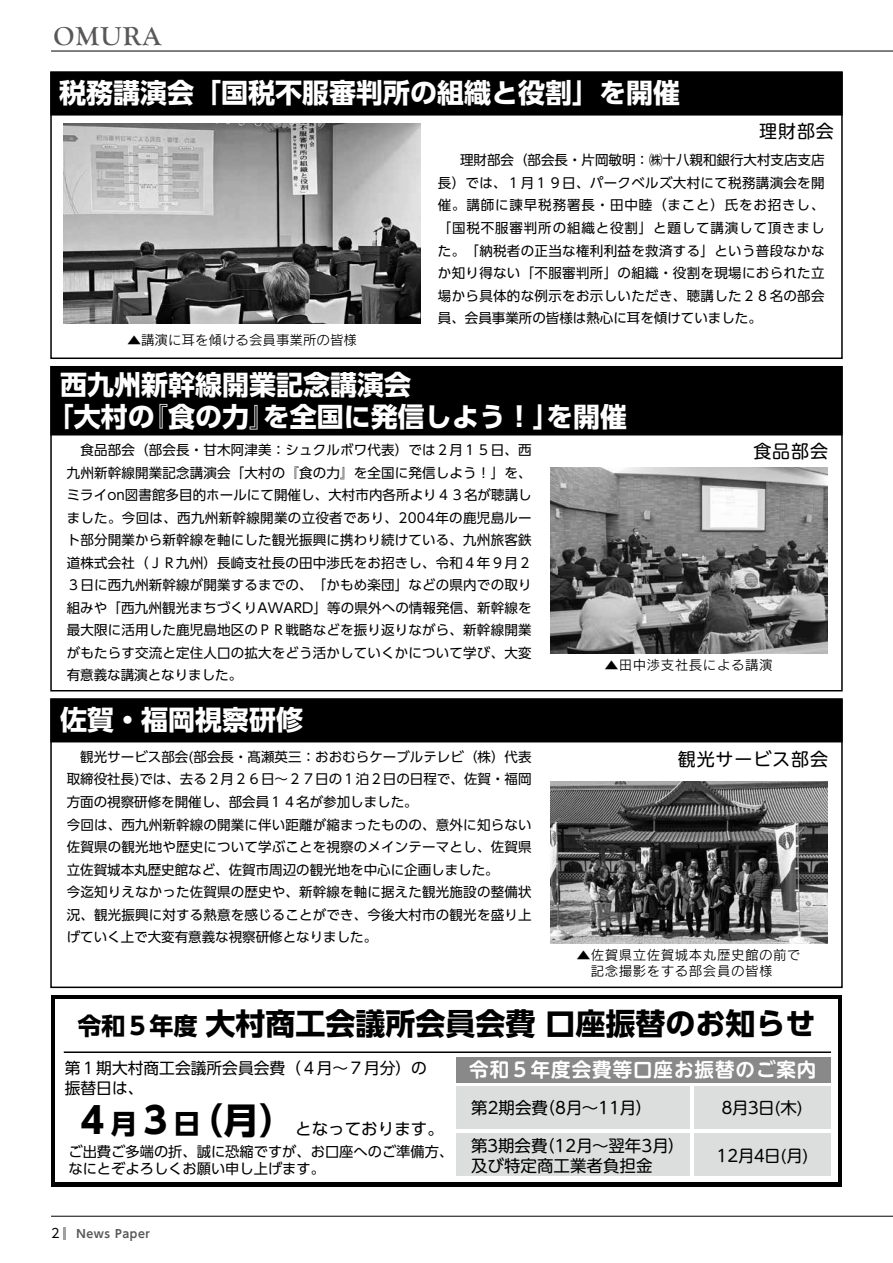
<style>
.page{position:relative;width:893px;height:1263px;background:#fff}
.page>*{position:absolute;margin:0;border:0;box-sizing:border-box;transform-origin:0 0}
.t1{font:700 30px "UD Shin Go Pro";color:#000}
.t2{font:700 27px/32.4px "UD Shin Go Pro";color:#fff}
.t3{font:700 27px "Goudy Old Style T";letter-spacing:.04em;color:#595757}
.t4{font:700 19.5px "UD Shin M Go Pro De";letter-spacing:.05em;color:#fff}
.t5{font:18px "UD Shin M Go Pro";letter-spacing:.05em;color:#000}
.t6{font:16.5px/19.5px "UD Shin M Go Pro";color:#000}
.t7{font:16.5px "UD Shin Go Pro";color:#000}
.t8{font:15.75px/19.5px "UD Shin Go Pro";color:#000}
.t9{font:14.25px/17.1px "UD Shin Go Pro";color:#000}
.t10{font:13.5px/22.5px "UD Shin Go Pro";letter-spacing:.015em;color:#000;text-align:justify}
.t11{font:13.5px/16.2px "Rodin Pro M";letter-spacing:.035em;color:#000}
.t12{font:13.5px "Rodin Pro M";color:#000}
.t13{font:12.75px "UD Shin Go Pro";color:#000}
.t14{font:700 11.25px "UD Shin Go Pro De";letter-spacing:.05em;color:#595757}
.s1{font-size:24px}
.s2{font-weight:700;font-size:36px}
.s3{font-weight:700;font-size:27px}
</style>
<div class="page">
<hr style="left:51px;top:1216px;width:842px;height:1px;background:#000">
<hr style="left:51px;top:51px;width:842px;height:1px;background:#000">
<svg style="left:64px;top:1227px;width:2px;height:12px"></svg>
<div style="left:51px;top:72px;width:791px;height:43px;background:#000"></div>
<div style="left:50px;top:72px;width:793px;height:44px;border:2px solid #000"></div>
<div style="left:50px;top:72px;width:793px;height:287px;border:2px solid #000"></div>
<div style="left:51px;top:367px;width:791px;height:68px;background:#000"></div>
<div style="left:50px;top:366px;width:793px;height:325px;border:2px solid #000"></div>
<img style="left:64px;top:123px;width:357px;height:200px">
<img style="left:551px;top:467px;width:276px;height:187px">
<img style="left:551px;top:782px;width:276px;height:161px">
<div style="left:51px;top:699px;width:791px;height:43px;background:#000"></div>
<div style="left:50px;top:698px;width:793px;height:290px;border:2px solid #000"></div>
<div style="left:51px;top:995px;width:791px;height:191px;background:#000"></div>
<div style="left:55px;top:999px;width:783px;height:183px;background:#fff"></div>
<div style="left:456px;top:1057px;width:374px;height:25px;background:#898989"></div>
<div style="left:694px;top:1086px;width:136px;height:43px;background:#dcdddd"></div>
<div style="left:694px;top:1133px;width:136px;height:43px;background:#dcdddd"></div>
<div style="left:456px;top:1086px;width:234px;height:43px;background:#dcdddd"></div>
<div style="left:456px;top:1133px;width:234px;height:43px;background:#dcdddd"></div>
<hr style="left:64px;top:1051px;width:767px;height:2px;background:#000">
<h2 class="t3" style="left:53px;top:21px;width:109px">OMURA</h2>
<h2 class="t2" style="left:59px;top:75px;width:622px">税務講演会「国税不服審判所の組織と役割」を開催</h2>
<h3 class="t5" style="left:759px;top:116px;width:76px">理財部会</h3>
<p class="t12" style="left:128px;top:331px;width:231px">▲講演に耳を傾ける会員事業所の皆様</p>
<p class="t10" style="left:438px;top:149px;width:388px;text-indent:22px">理財部会（部会長・片岡敏明：㈱十八親和銀行大村支店支店長）では、１月１９日、パークベルズ大村にて税務講演会を開催。講師に諫早税務署長・田中睦（まこと）氏をお招きし、「国税不服審判所の組織と役割」と題して講演して頂きました。「納税者の正当な権利利益を救済する」という普段なかなか知り得ない「不服審判所」の組織・役割を現場におられた立場から具体的な例示をお示しいただき、聴講した２８名の部会員、会員事業所の皆様は熱心に耳を傾けていました。</p>
<h2 class="t2" style="left:47px;top:367px;width:582px;text-indent:14px">西九州新幹線開業記念講演会<br>「大村の『食の力』を全国に発信しよう！」を開催</h2>
<p class="t10" style="left:67px;top:438px;width:467px">　食品部会（部会長・甘木阿津美：シュクルボワ代表）では２月１５日、西九州新幹線開業記念講演会「大村の『食の力』を全国に発信しよう！」を、ミライon図書館多目的ホールにて開催し、大村市内各所より４３名が聴講しました。今回は、西九州新幹線開業の立役者であり、2004年の鹿児島ルート部分開業から新幹線を軸にした観光振興に携わり続けている、九州旅客鉄道株式会社（ＪＲ九州）長崎支社長の田中渉氏をお招きし、令和４年９月２<br>３日に西九州新幹線が開業するまでの、「かもめ楽団」などの県内での取り組みや「西九州観光まちづくりAWARD」等の県外への情報発信、新幹線を最大限に活用した鹿児島地区のＰＲ戦略などを振り返りながら、新幹線開業がもたらす交流と定住人口の拡大をどう活かしていくかについて学び、大変有意義な講演となりました。</p>
<h2 class="t2" style="left:60px;top:703px;width:244px">佐賀・福岡視察研修</h2>
<p class="t10" style="left:67px;top:745px;width:466px;text-align:left">　観光サービス部会(部会長・髙瀬英三：おおむらケーブルテレビ（株）代表取締役社長)では、去る２月２６日～２７日の１泊２日の日程で、佐賀・福岡方面の視察研修を開催し、部会員１４名が参加しました。<br>今回は、西九州新幹線の開業に伴い距離が縮まったものの、意外に知らない佐賀県の観光地や歴史について学ぶことを視察のメインテーマとし、佐賀県立佐賀城本丸歴史館など、佐賀市周辺の観光地を中心に企画しました。<br>今迄知りえなかった佐賀県の歴史や、新幹線を軸に据えた観光施設の整備状況、観光振興に対する熱意を感じることができ、今後大村市の観光を盛り上げていく上で大変有意義な視察研修となりました。</p>
<h3 class="t5" style="left:734px;top:436px;width:95px">　食品部会</h3>
<p class="t11" style="left:605px;top:657px;width:169px">▲田中渉支社長による講演</p>
<h3 class="t5" style="left:678px;top:745px;width:152px">観光サービス部会</h3>
<p class="t11" style="left:577px;top:946px;width:225px">▲佐賀県立佐賀城本丸歴史館の前で　記念撮影をする部会員の皆様</p>
<h1 class="t1" style="left:77px;top:999px;width:739px"><span class="s1">令和５年度</span> 大村商工会議所会員会費 口座振替のお知らせ</h1>
<p class="t8" style="left:65px;top:1058px;width:364px">第１期大村商工会議所会員会費（４月～７月分）の振替日は、</p>
<p class="t7" style="left:75px;top:1115px;width:371px"><span class="s2">４</span><span class="s3">月</span><span class="s2">３</span><span class="s3">日</span><span class="s2">（月）</span>　となっております。</p>
<p class="t9" style="left:68px;top:1143px;width:386px">ご出費ご多端の折、誠に恐縮ですが、お口座へのご準備方、なにとぞよろしくお願い申し上げます。</p>
<h3 class="t4" style="left:469px;top:1054px;width:349px">令和５年度会費等口座お振替のご案内</h3>
<p class="t6" style="left:471px;top:1097px;width:182px">第2期会費（8月～11月）</p>
<p class="t6" style="left:719px;top:1097px;width:86px">８月３日(木)</p>
<p class="t6" style="left:471px;top:1135px;width:214px">第３期会費（12月～翌年3月）及び特定商工業者負担金</p>
<p class="t6" style="left:716px;top:1145px;width:94px">12月４日(月)</p>
<p class="t13" style="left:51px;top:1223px;width:10px">2</p>
<p class="t14" style="left:77px;top:1224px;width:75px">News Paper</p>
</div>
